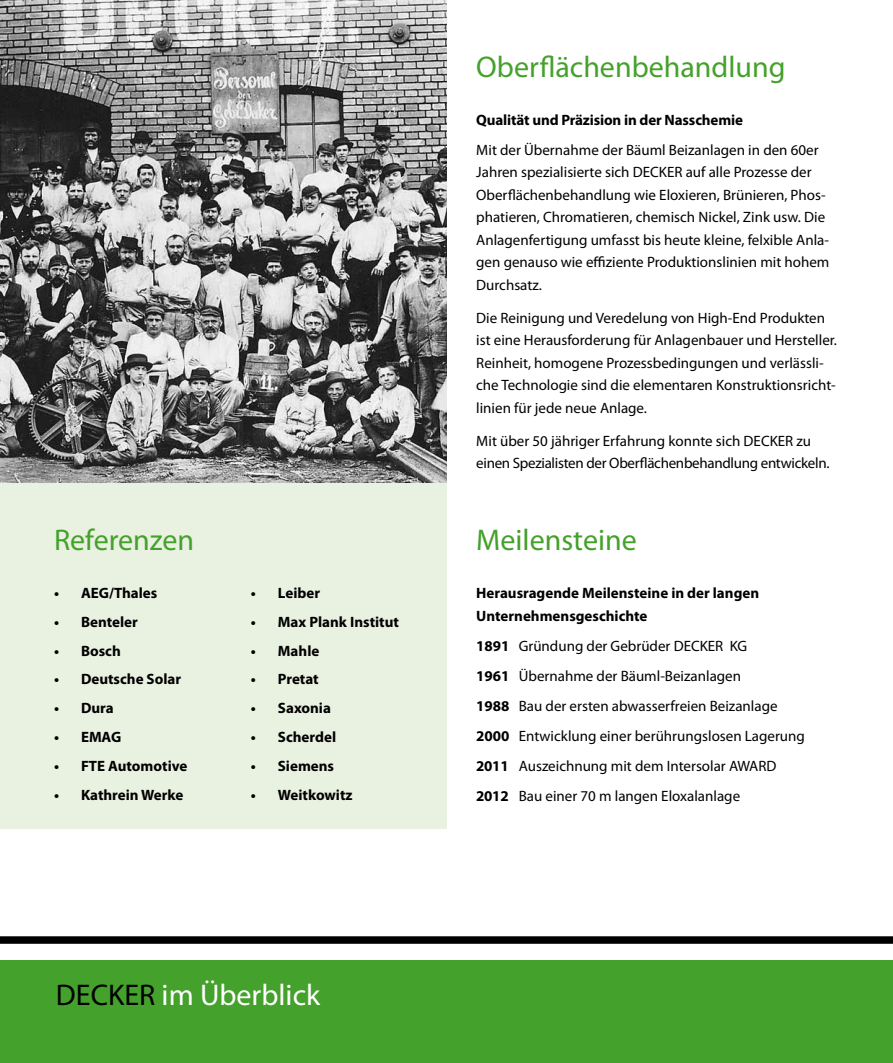
<style>
.page{position:relative;width:893px;height:1063px;background:#fff}
.page>*{position:absolute;margin:0;border:0;box-sizing:border-box;transform-origin:0 0}
.t1{font:30px "Myriad Pro";color:#44a12b}
.t2{font:30px "Myriad Pro";color:#fff}
.t3{font:15px/22.5px "Myriad Pro";color:#000}
.t4{font:700 15px/22.5px "Myriad Pro";color:#000}
.t5{font:15px/22.5px "Myriad Pro";letter-spacing:-.02em;color:#000}
.s1{color:#000}
.s2{font-weight:700}
</style>
<div class="page">
<div style="left:0;top:961px;width:893px;height:102px;background:#44a12b"></div>
<div style="left:0;top:936px;width:893px;height:8px;background:#000"></div>
<div style="left:0;top:483px;width:446px;height:346px;background:#e9f1e1"></div>
<img style="left:0;top:0;width:446px;height:483px">
<h1 class="t1" style="left:476px;top:48px;width:311px">Oberflächenbehandlung</h1>
<p class="t4" style="left:476px;top:108px;width:268px">Qualität und Präzision in der Nasschemie</p>
<p class="t3" style="left:476px;top:138px;width:355px">Mit der Übernahme der Bäuml Beizanlagen in den 60er Jahren spezialisierte sich DECKER auf alle Prozesse der Oberflächenbehandlung wie Eloxieren, Brünieren, Phos&shy;phatieren, Chromatieren, chemisch Nickel, Zink usw. Die Anlagenfertigung umfasst bis heute kleine, felxible Anla&shy;gen genauso wie effiziente Produktionslinien mit hohem Durchsatz.</p>
<p class="t3" style="left:476px;top:306px;width:362px">Die Reinigung und Veredelung von High-End Produkten ist eine Herausforderung für Anlagenbauer und Hersteller.<br>Reinheit, homogene Prozessbedingungen und verlässli&shy;che Technologie sind die elementaren Konstruktionsricht&shy;linien für jede neue Anlage.</p>
<p class="t5" style="left:476px;top:429px;width:355px">Mit über 50 jähriger Erfahrung konnte sich DECKER zu einen Spezialisten der Oberflächenbehandlung entwickeln.</p>
<h1 class="t1" style="left:54px;top:521px;width:142px">Referenzen</h1>
<h1 class="t1" style="left:476px;top:521px;width:162px">Meilensteine</h1>
<p class="t4" style="left:54px;top:581px;width:105px">• AEG/Thales</p>
<p class="t4" style="left:54px;top:610px;width:85px">• Benteler</p>
<p class="t4" style="left:54px;top:639px;width:68px">• Bosch</p>
<p class="t4" style="left:54px;top:668px;width:129px">• Deutsche Solar</p>
<p class="t4" style="left:54px;top:696px;width:61px">• Dura</p>
<p class="t4" style="left:54px;top:725px;width:69px">• EMAG</p>
<p class="t4" style="left:54px;top:754px;width:135px">• FTE Automotive</p>
<p class="t4" style="left:54px;top:783px;width:131px">• Kathrein Werke</p>
<p class="t4" style="left:251px;top:581px;width:71px">• Leiber</p>
<p class="t4" style="left:251px;top:610px;width:150px">• Max Plank Institut</p>
<p class="t4" style="left:251px;top:639px;width:70px">• Mahle</p>
<p class="t4" style="left:251px;top:668px;width:69px">• Pretat</p>
<p class="t4" style="left:251px;top:696px;width:82px">• Saxonia</p>
<p class="t4" style="left:251px;top:725px;width:87px">• Scherdel</p>
<p class="t4" style="left:251px;top:754px;width:85px">• Siemens</p>
<p class="t4" style="left:251px;top:783px;width:103px">• Weitkowitz</p>
<h1 class="t2" style="left:56px;top:977px;width:266px"><span class="s1">DECKER</span> im Überblick</h1>
<p class="t4" style="left:476px;top:581px;width:284px">Herausragende Meilensteine in der langen<br>Unternehmensgeschichte</p>
<p class="t3" style="left:476px;top:630px;width:330px;line-height:30px"><span class="s2">1891</span> Gründung der Gebrüder DECKER KG<br><span class="s2">1961</span> Übernahme der Bäuml-Beizanlagen<br><span class="s2">1988</span> Bau der ersten abwasserfreien Beizanlage <span class="s2">2000</span> Entwicklung einer berührungslosen Lagerung <span class="s2">2011</span> Auszeichnung mit dem Intersolar AWARD <span class="s2">2012</span> Bau einer 70 m langen Eloxalanlage</p>
</div>
